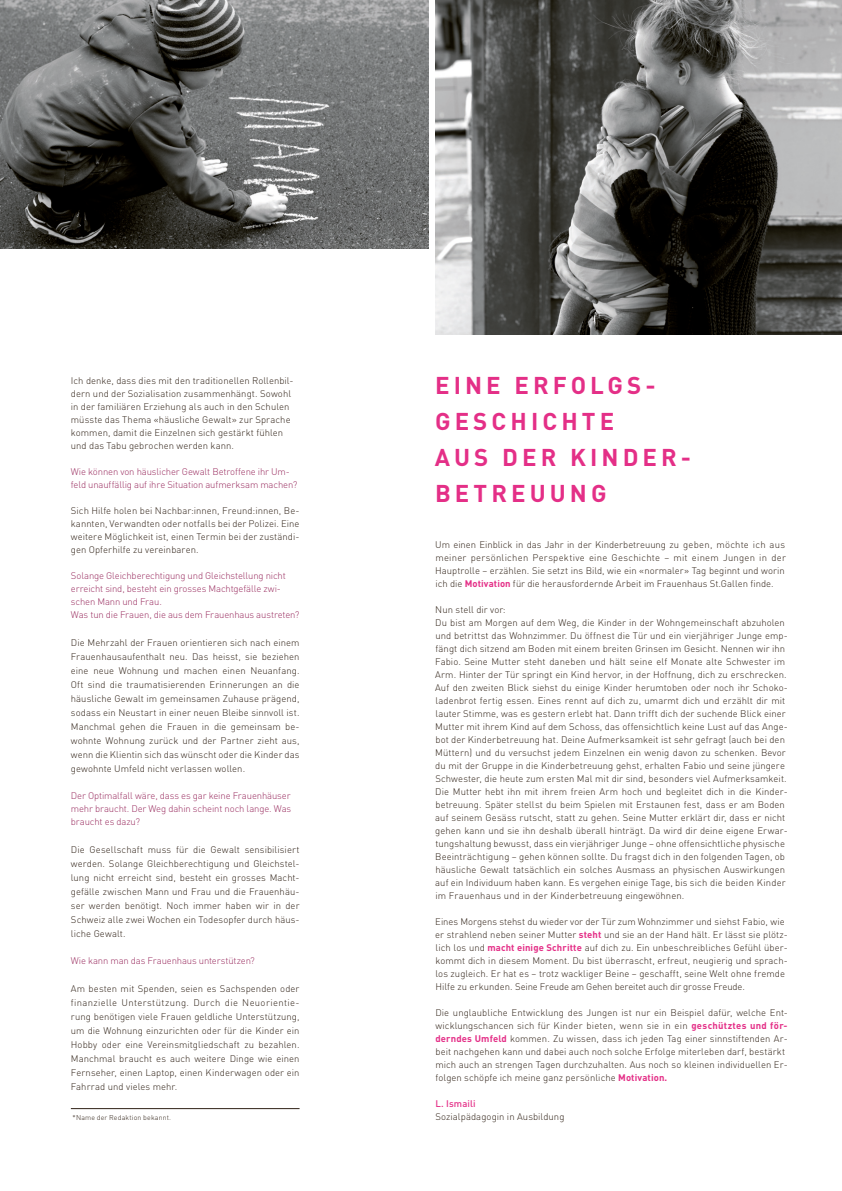
<style>
.page{position:relative;width:842px;height:1191px;background:#fff}
.page>*{position:absolute;margin:0;border:0;box-sizing:border-box;transform-origin:0 0}
.t1{font:700 24px/36px "DIN";letter-spacing:.17em;color:#e42f87}
.t2{font:300 9.5px/13px "DIN";letter-spacing:.005em;color:#2f2116;text-align:justify}
.t3{font:300 9.5px/13px "DIN";letter-spacing:-.015em;color:#992c5f}
.t4{font:500 9.5px "DIN";letter-spacing:.01em;color:#e42f87}
.t5{font:300 7px "DIN";letter-spacing:.02em;color:#2f2116}
.s1{font-weight:700;color:#e42f87}
</style>
<div class="page">
<hr style="left:71px;top:1108px;width:229px;height:1px;background:#2f2116">
<img style="left:1px;top:0;width:427px;height:248px">
<img style="left:436px;top:0;width:406px;height:334px">
<p class="t2" style="left:71px;top:374px;width:224px;text-align:left">Ich denke, dass dies mit den traditionellen Rollenbil&shy;dern und der Sozialisation zusammenhängt. Sowohl in der familiären Erziehung als auch in den Schulen müsste das Thema «häusliche Gewalt» zur Sprache kommen, damit die Einzelnen sich gestärkt fühlen und das Tabu gebrochen werden kann.</p>
<p class="t3" style="left:71px;top:465px;width:228px">Wie können von häuslicher Gewalt Betroffene ihr Um&shy;feld unauffällig auf ihre Situation aufmerksam machen?</p>
<p class="t2" style="left:71px;top:504px;width:230px">Sich Hilfe holen bei Nachbar:innen, Freund:innen, Be&shy;kannten, Verwandten oder notfalls bei der Polizei. Eine weitere Möglichkeit ist, einen Termin bei der zuständi&shy;gen Opferhilfe zu vereinbaren.</p>
<p class="t3" style="left:71px;top:569px;width:230px">Solange Gleichberechtigung und Gleichstellung nicht erreicht sind, besteht ein grosses Machtgefälle zwi&shy;schen Mann und Frau.<br>Was tun die Frauen, die aus dem Frauenhaus austreten?</p>
<p class="t2" style="left:71px;top:635px;width:230px;line-height:14px">Die Mehrzahl der Frauen orientieren sich nach einem Frauenhausaufenthalt neu. Das heisst, sie beziehen eine neue Wohnung und machen einen Neuanfang.<br>Oft sind die traumatisierenden Erinnerungen an die häusliche Gewalt im gemeinsamen Zuhause prägend, sodass ein Neustart in einer neuen Bleibe sinnvoll ist.<br>Manchmal gehen die Frauen in die gemeinsam be&shy;wohnte Wohnung zurück und der Partner zieht aus, wenn die Klientin sich das wünscht oder die Kinder das gewohnte Umfeld nicht verlassen wollen.</p>
<p class="t3" style="left:71px;top:789px;width:222px;text-align:justify">Der Optimalfall wäre, dass es gar keine Frauenhäuser mehr braucht. Der Weg dahin scheint noch lange. Was braucht es dazu?</p>
<p class="t2" style="left:71px;top:842px;width:230px;line-height:14px">Die Gesellschaft muss für die Gewalt sensibilisiert werden. Solange Gleichberechtigung und Gleichstel&shy;lung nicht erreicht sind, besteht ein grosses Macht&shy;gefälle zwischen Mann und Frau und die Frauenhäu&shy;ser werden benötigt. Noch immer haben wir in der Schweiz alle zwei Wochen ein Todesopfer durch häus&shy;liche Gewalt.</p>
<p class="t3" style="left:71px;top:954px;width:186px">Wie kann man das Frauenhaus unterstützen?</p>
<p class="t2" style="left:71px;top:981px;width:230px;line-height:14px">Am besten mit Spenden, seien es Sachspenden oder finanzielle Unterstützung. Durch die Neuorientie&shy;rung benötigen viele Frauen geldliche Unterstützung, um die Wohnung einzurichten oder für die Kinder ein Hobby oder eine Vereinsmitgliedschaft zu bezahlen.<br>Manchmal braucht es auch weitere Dinge wie einen Fernseher, einen Laptop, einen Kinderwagen oder ein Fahrrad und vieles mehr.</p>
<p class="t5" style="left:73px;top:1113px;width:100px">*Name der Redaktion bekannt.</p>
<h1 class="t1" style="left:435px;top:366px;width:258px">E ine E rfo lg s-<br>g eschichte<br>aus der Kinder&shy;betreuung</h1>
<p class="t2" style="left:435px;top:537px;width:352px">Um einen Einblick in das Jahr in der Kinderbetreuung zu geben, möchte ich aus meiner persönlichen Perspektive eine Geschichte – mit einem Jungen in der Hauptrolle – erzählen. Sie setzt ins Bild, wie ein «normaler» Tag beginnt und worin ich die <span class="s1">Motivation</span> für die herausfordernde Arbeit im Frauenhaus St.Gallen finde.</p>
<p class="t2" style="left:435px;top:602px;width:354px;text-align:left">Nun stell dir vor:<br>Du bist am Morgen auf dem Weg, die Kinder in der Wohngemeinschaft abzuholen und betrittst das Wohnzimmer. Du öffnest die Tür und ein vierjähriger Junge emp&shy;fängt dich sitzend am Boden mit einem breiten Grinsen im Gesicht. Nennen wir ihn Fabio. Seine Mutter steht daneben und hält seine elf Monate alte Schwester im Arm. Hinter der Tür springt ein Kind hervor, in der Hoffnung, dich zu erschrecken.<br>Auf den zweiten Blick siehst du einige Kinder herumtoben oder noch ihr Schoko&shy;ladenbrot fertig essen. Eines rennt auf dich zu, umarmt dich und erzählt dir mit lauter Stimme, was es gestern erlebt hat. Dann trifft dich der suchende Blick einer Mutter mit ihrem Kind auf dem Schoss, das offensichtlich keine Lust auf das Ange&shy;bot der Kinderbetreuung hat. Deine Aufmerksamkeit ist sehr gefragt (auch bei den Müttern) und du versuchst jedem Einzelnen ein wenig davon zu schenken. Bevor du mit der Gruppe in die Kinderbetreuung gehst, erhalten Fabio und seine jüngere Schwester, die heute zum ersten Mal mit dir sind, besonders viel Aufmerksamkeit.<br>Die Mutter hebt ihn mit ihrem freien Arm hoch und begleitet dich in die Kinder&shy;betreuung. Später stellst du beim Spielen mit Erstaunen fest, dass er am Boden auf seinem Gesäss rutscht, statt zu gehen. Seine Mutter erklärt dir, dass er nicht gehen kann und sie ihn deshalb überall hinträgt. Da wird dir deine eigene Erwar&shy;tungshaltung bewusst, dass ein vierjähriger Junge – ohne offensichtliche physische Beeinträchtigung – gehen können sollte. Du fragst dich in den folgenden Tagen, ob häusliche Gewalt tatsächlich ein solches Ausmass an physischen Auswirkungen auf ein Individuum haben kann. Es vergehen einige Tage, bis sich die beiden Kinder im Frauenhaus und in der Kinderbetreuung eingewöhnen.</p>
<p class="t2" style="left:435px;top:914px;width:354px;text-align:left">Eines Morgens stehst du wieder vor der Tür zum Wohnzimmer und siehst Fabio, wie er strahlend neben seiner Mutter <span class="s1">steht</span> und sie an der Hand hält. Er lässt sie plötz&shy;lich los und <span class="s1">macht einige Schritte</span> auf dich zu. Ein unbeschreibliches Gefühl über&shy;kommt dich in diesem Moment. Du bist überrascht, erfreut, neugierig und sprach&shy;los zugleich. Er hat es – trotz wackliger Beine – geschafft, seine Welt ohne fremde Hilfe zu erkunden. Seine Freude am Gehen bereitet auch dir grosse Freude.</p>
<p class="t2" style="left:435px;top:1005px;width:354px;text-align:left">Die unglaubliche Entwicklung des Jungen ist nur ein Beispiel dafür, welche Ent&shy;wicklungschancen sich für Kinder bieten, wenn sie in ein <span class="s1">geschütztes und för&shy;derndes Umfeld</span> kommen. Zu wissen, dass ich jeden Tag einer sinnstiftenden Ar&shy;beit nachgehen kann und dabei auch noch solche Erfolge miterleben darf, bestärkt mich auch an strengen Tagen durchzuhalten. Aus noch so kleinen individuellen Er&shy;folgen schöpfe ich meine ganz persönliche <span class="s1">Motivation.</span></p>
<p class="t4" style="left:435px;top:1097px;width:42px">L. Ismaili</p>
<p class="t2" style="left:435px;top:1110px;width:131px">Sozialpädagogin in Ausbildung</p>
</div>
